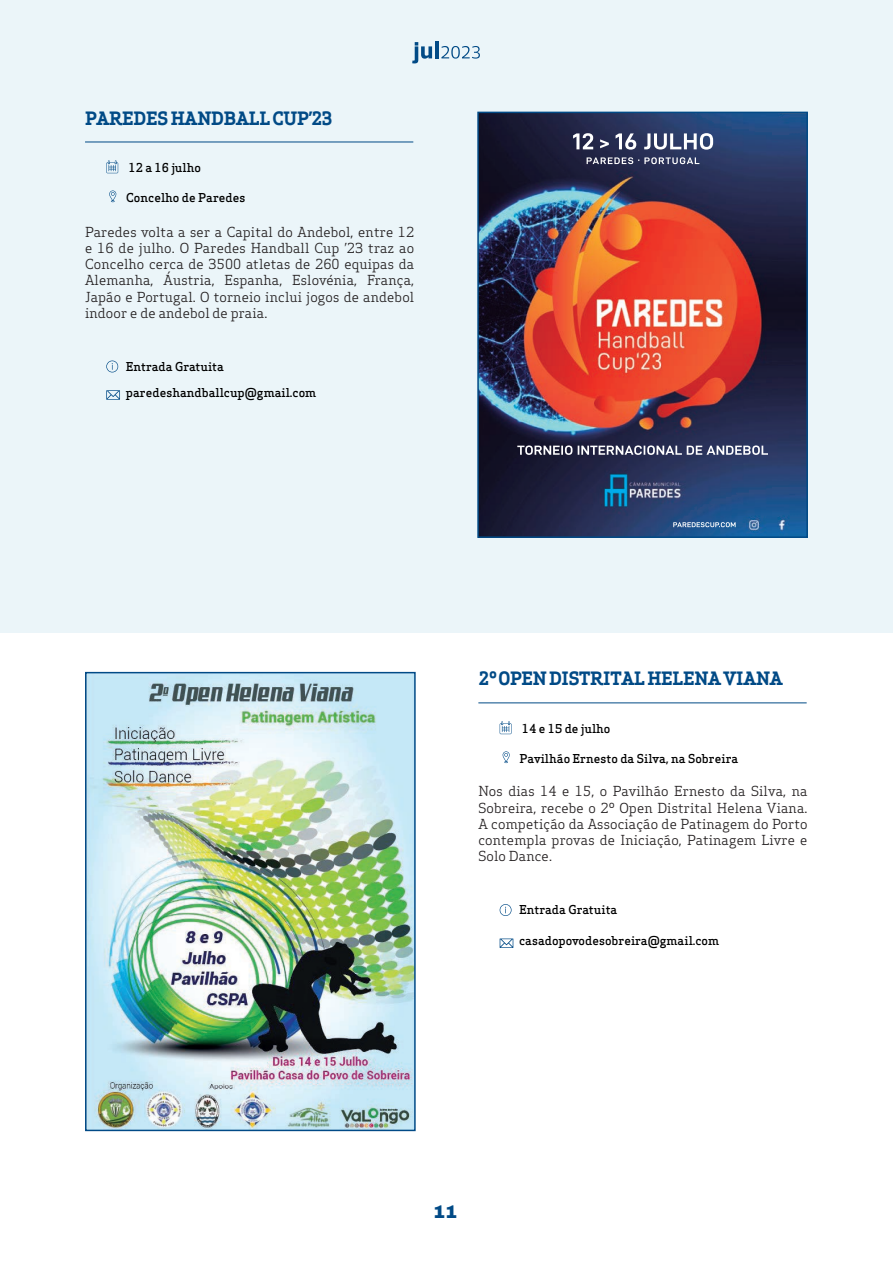
<style>
.page{position:relative;width:893px;height:1263px;background:#fff}
.page>*{position:absolute;margin:0;border:0;box-sizing:border-box;transform-origin:0 0}
.t1{font:700 18px "Apex Serif";letter-spacing:-.01em;color:#014a86}
.t2{font:900 18px "Archivo";color:#014a86}
.t3{font:13.5px/16.2px "Apex Serif";letter-spacing:.01em;color:#231f20;text-align:justify}
.t4{font:500 12px/26.4px "Apex Serif";color:#000}
</style>
<div class="page">
<div style="left:0;top:0;width:893px;height:632px;background:#ebf5f9"></div>
<svg style="left:412px;top:42px;width:68px;height:21px"></svg>
<hr style="left:435px;top:41px;width:4px;height:17px;background:#014a86">
<hr style="left:478px;top:702px;width:329px;height:1px;background:#014a86">
<svg style="left:500px;top:721px;width:12px;height:13px"></svg>
<svg style="left:503px;top:751px;width:7px;height:12px"></svg>
<img style="left:88px;top:675px;width:325px;height:453px">
<div style="left:85px;top:672px;width:331px;height:459px;border:2px solid #014a86"></div>
<svg style="left:500px;top:904px;width:12px;height:12px"></svg>
<svg style="left:500px;top:938px;width:13px;height:10px"></svg>
<img style="left:480px;top:115px;width:325px;height:420px">
<div style="left:477px;top:112px;width:331px;height:426px;border:2px solid #014a86"></div>
<hr style="left:85px;top:142px;width:328px;height:1px;background:#014a86">
<svg style="left:106px;top:160px;width:12px;height:13px"></svg>
<svg style="left:109px;top:190px;width:7px;height:12px"></svg>
<svg style="left:106px;top:360px;width:12px;height:12px"></svg>
<svg style="left:106px;top:390px;width:14px;height:10px"></svg>
<h1 class="t1" style="left:85px;top:107px;width:249px">PAREDES HANDBALL CUP’23</h1>
<p class="t4" style="left:129px;top:154px;width:74px">12 a 16 julho</p>
<p class="t4" style="left:126px;top:184px;width:121px">Concelho de Paredes</p>
<p class="t3" style="left:85px;top:224px;width:331px">Paredes volta a ser a Capital do Andebol, entre 12 e 16 de julho. O Paredes Handball Cup ’23 traz ao Concelho cerca de 3500 atletas de 260 equipas da Alemanha, Áustria, Espanha, Eslovénia, França, Japão e Portugal. O torneio inclui jogos de andebol indoor e de andebol de praia.</p>
<p class="t4" style="left:126px;top:353px;width:192px">Entrada Gratuita paredeshandballcup@gmail.com</p>
<h1 class="t1" style="left:478px;top:667px;width:306px">2º OPEN DISTRITAL HELENA VIANA</h1>
<p class="t4" style="left:522px;top:715px;width:90px">14 e 15 de julho</p>
<p class="t4" style="left:519px;top:745px;width:220px">Pavilhão Ernesto da Silva, na Sobreira</p>
<p class="t3" style="left:478px;top:783px;width:331px">Nos dias 14 e 15, o Pavilhão Ernesto da Silva, na Sobreira, recebe o 2º Open Distrital Helena Viana.<br>A competição da Associação de Patinagem do Porto contempla provas de Iniciação, Patinagem Livre e Solo Dance.</p>
<p class="t4" style="left:519px;top:897px;width:100px">Entrada Gratuita</p>
<p class="t4" style="left:519px;top:928px;width:202px">casadopovodesobreira@gmail.com</p>
<h1 class="t2" style="left:433px;top:1201px;width:26px">11</h1>
</div>
